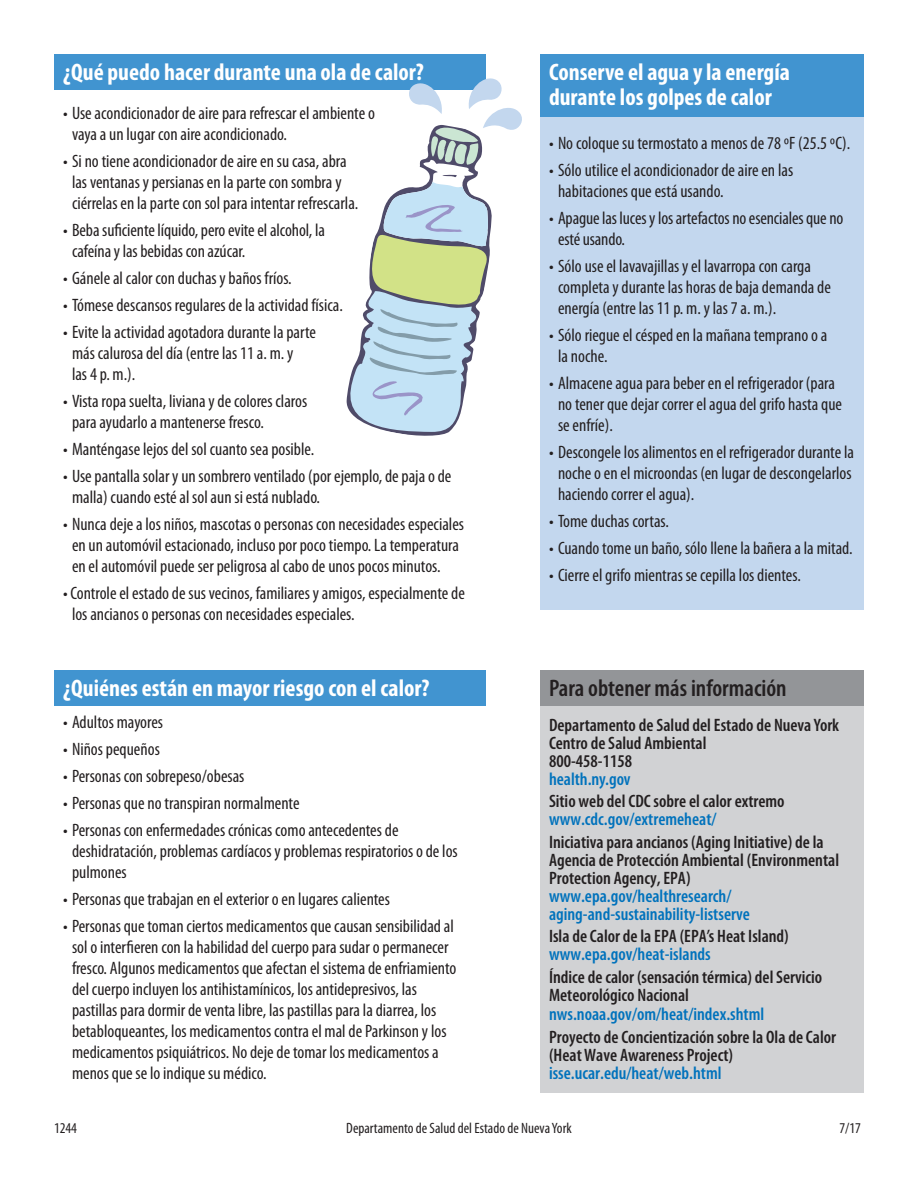
<style>
.page{position:relative;width:918px;height:1188px;background:#fff}
.page>*{position:absolute;margin:0;border:0;box-sizing:border-box;transform-origin:0 0}
.t1{font:700 condensed 24px/25.5px "Myriad Pro";color:#fff}
.t2{font:600 condensed 24px "Myriad Pro";color:#231f20}
.t3{font:condensed 18px/21px "Myriad Pro";color:#231f20}
.t4{font:600 condensed 18px/18px "Myriad Pro";color:#231f20}
.t5{font:600 condensed 18px/18px "Myriad Pro";color:#0072bc}
.t6{font:condensed 15px "Myriad Pro";color:#231f20}
</style>
<div class="page">
<div style="left:540px;top:80px;width:324px;height:529px;background:#c3d7ee"></div>
<div style="left:540px;top:54px;width:324px;height:63px;background:#4194d0"></div>
<div style="left:540px;top:671px;width:324px;height:422px;background:#d1d2d4"></div>
<div style="left:54px;top:670px;width:432px;height:36px;background:#4194d0"></div>
<div style="left:54px;top:54px;width:432px;height:36px;background:#4194d0"></div>
<div style="left:541px;top:670px;width:323px;height:36px;background:#939598"></div>
<svg style="left:346px;top:78px;width:176px;height:354px"></svg>
<h1 class="t1" style="left:63px;top:58px;width:362px">¿Qué puedo hacer durante una ola de calor?</h1>
<p class="t3" style="left:72px;top:102px;width:305px;text-indent:-9px">• Use acondicionador de aire para refrescar el ambiente o vaya a un lugar con aire acondicionado.</p>
<p class="t3" style="left:72px;top:150px;width:288px;text-indent:-9px">• Si no tiene acondicionador de aire en su casa, abra las ventanas y persianas en la parte con sombra y ciérrelas en la parte con sol para intentar refrescarla.</p>
<p class="t3" style="left:72px;top:219px;width:255px;text-indent:-9px">• Beba suficiente líquido, pero evite el alcohol, la cafeína y las bebidas con azúcar.</p>
<p class="t3" style="left:63px;top:267px;width:230px">• Gánele al calor con duchas y baños fríos.</p>
<p class="t3" style="left:63px;top:294px;width:281px">• Tómese descansos regulares de la actividad física.</p>
<p class="t3" style="left:72px;top:321px;width:246px;text-indent:-9px">• Evite la actividad agotadora durante la parte más calurosa del día (entre las 11 a. m. y<br>las 4 p. m.).</p>
<p class="t3" style="left:72px;top:390px;width:237px;text-indent:-9px">• Vista ropa suelta, liviana y de colores claros para ayudarlo a mantenerse fresco.</p>
<p class="t3" style="left:63px;top:438px;width:253px">• Manténgase lejos del sol cuanto sea posible.</p>
<p class="t3" style="left:72px;top:465px;width:381px;text-indent:-9px">• Use pantalla solar y un sombrero ventilado (por ejemplo, de paja o de malla) cuando esté al sol aun si está nublado.</p>
<p class="t3" style="left:72px;top:513px;width:394px;text-indent:-9px">• Nunca deje a los niños, mascotas o personas con necesidades especiales en un automóvil estacionado, incluso por poco tiempo. La temperatura en el automóvil puede ser peligrosa al cabo de unos pocos minutos.</p>
<p class="t3" style="left:72px;top:582px;width:394px;text-indent:-9px">• Controle el estado de sus vecinos, familiares y amigos, especialmente de los ancianos o personas con necesidades especiales.</p>
<h1 class="t1" style="left:63px;top:675px;width:368px">¿Quiénes están en mayor riesgo con el calor?</h1>
<p class="t3" style="left:63px;top:711px;width:102px">• Adultos mayores</p>
<p class="t3" style="left:63px;top:738px;width:98px">• Niños pequeños</p>
<p class="t3" style="left:63px;top:765px;width:183px">• Personas con sobrepeso/obesas</p>
<p class="t3" style="left:63px;top:792px;width:238px">• Personas que no transpiran normalmente</p>
<p class="t3" style="left:72px;top:819px;width:387px;text-indent:-9px">• Personas con enfermedades crónicas como antecedentes de deshidratación, problemas cardíacos y problemas respiratorios o de los pulmones</p>
<p class="t3" style="left:63px;top:888px;width:329px">• Personas que trabajan en el exterior o en lugares calientes</p>
<p class="t3" style="left:72px;top:915px;width:386px;text-indent:-9px">• Personas que toman ciertos medicamentos que causan sensibilidad al sol o interfieren con la habilidad del cuerpo para sudar o permanecer fresco. Algunos medicamentos que afectan el sistema de enfriamiento del cuerpo incluyen los antihistamínicos, los antidepresivos, las pastillas para dormir de venta libre, las pastillas para la diarrea, los betabloqueantes, los medicamentos contra el mal de Parkinson y los medicamentos psiquiátricos. No deje de tomar los medicamentos a menos que se lo indique su médico.</p>
<h1 class="t1" style="left:549px;top:58px;width:242px">Conserve el agua y la energía durante los golpes de calor</h1>
<p class="t3" style="left:549px;top:132px;width:303px">• No coloque su termostato a menos de 78 ºF (25.5 ºC).</p>
<p class="t3" style="left:558px;top:159px;width:237px;text-indent:-9px">• Sólo utilice el acondicionador de aire en las habitaciones que está usando.</p>
<p class="t3" style="left:558px;top:207px;width:287px;text-indent:-9px">• Apague las luces y los artefactos no esenciales que no esté usando.</p>
<p class="t3" style="left:558px;top:255px;width:274px;text-indent:-9px">• Sólo use el lavavajillas y el lavarropa con carga completa y durante las horas de baja demanda de energía (entre las 11 p. m. y las 7 a. m.).</p>
<p class="t3" style="left:558px;top:324px;width:271px;text-indent:-9px">• Sólo riegue el césped en la mañana temprano o a la noche.</p>
<p class="t3" style="left:558px;top:372px;width:286px;text-indent:-9px">• Almacene agua para beber en el refrigerador (para no tener que dejar correr el agua del grifo hasta que se enfríe).</p>
<p class="t3" style="left:558px;top:441px;width:298px;text-indent:-9px">• Descongele los alimentos en el refrigerador durante la noche o en el microondas (en lugar de descongelarlos haciendo correr el agua).</p>
<p class="t3" style="left:549px;top:510px;width:122px">• Tome duchas cortas.</p>
<p class="t3" style="left:549px;top:537px;width:305px">• Cuando tome un baño, sólo llene la bañera a la mitad.</p>
<p class="t3" style="left:549px;top:564px;width:253px">• Cierre el grifo mientras se cepilla los dientes.</p>
<h1 class="t2" style="left:549px;top:675px;width:239px">Para obtener más información</h1>
<p class="t4" style="left:549px;top:716px;width:292px">Departamento de Salud del Estado de Nueva York<br>Centro de Salud Ambiental<br>800-458-1158</p>
<p class="t5" style="left:549px;top:770px;width:83px">health.ny.gov</p>
<p class="t4" style="left:549px;top:792px;width:237px">Sitio web del CDC sobre el calor extremo</p>
<p class="t5" style="left:549px;top:810px;width:169px">www.cdc.gov/extremeheat/</p>
<p class="t4" style="left:549px;top:833px;width:292px">Iniciativa para ancianos (Aging Initiative) de la<br>Agencia de Protección Ambiental (Environmental<br>Protection Agency, EPA)</p>
<p class="t5" style="left:549px;top:887px;width:202px">www.epa.gov/healthresearch/ aging-and-sustainability-listserve</p>
<p class="t4" style="left:549px;top:927px;width:241px">Isla de Calor de la EPA (EPA’s Heat Island)</p>
<p class="t5" style="left:549px;top:945px;width:163px">www.epa.gov/heat-islands</p>
<p class="t4" style="left:549px;top:967px;width:275px;line-height:18.8px">Índice de calor (sensación térmica) del Servicio<br>Meteorológico Nacional</p>
<p class="t5" style="left:549px;top:1005px;width:217px">nws.noaa.gov/om/heat/index.shtml</p>
<p class="t4" style="left:549px;top:1028px;width:289px">Proyecto de Concientización sobre la Ola de Calor (Heat Wave Awareness Project)</p>
<p class="t5" style="left:549px;top:1064px;width:174px">isse.ucar.edu/heat/web.html</p>
<p class="t6" style="left:54px;top:1119px;width:25px">1244</p>
<p class="t6" style="left:346px;top:1119px;width:227px">Departamento de Salud del Estado de Nueva York</p>
<p class="t6" style="left:839px;top:1119px;width:23px">7/17</p>
</div>
